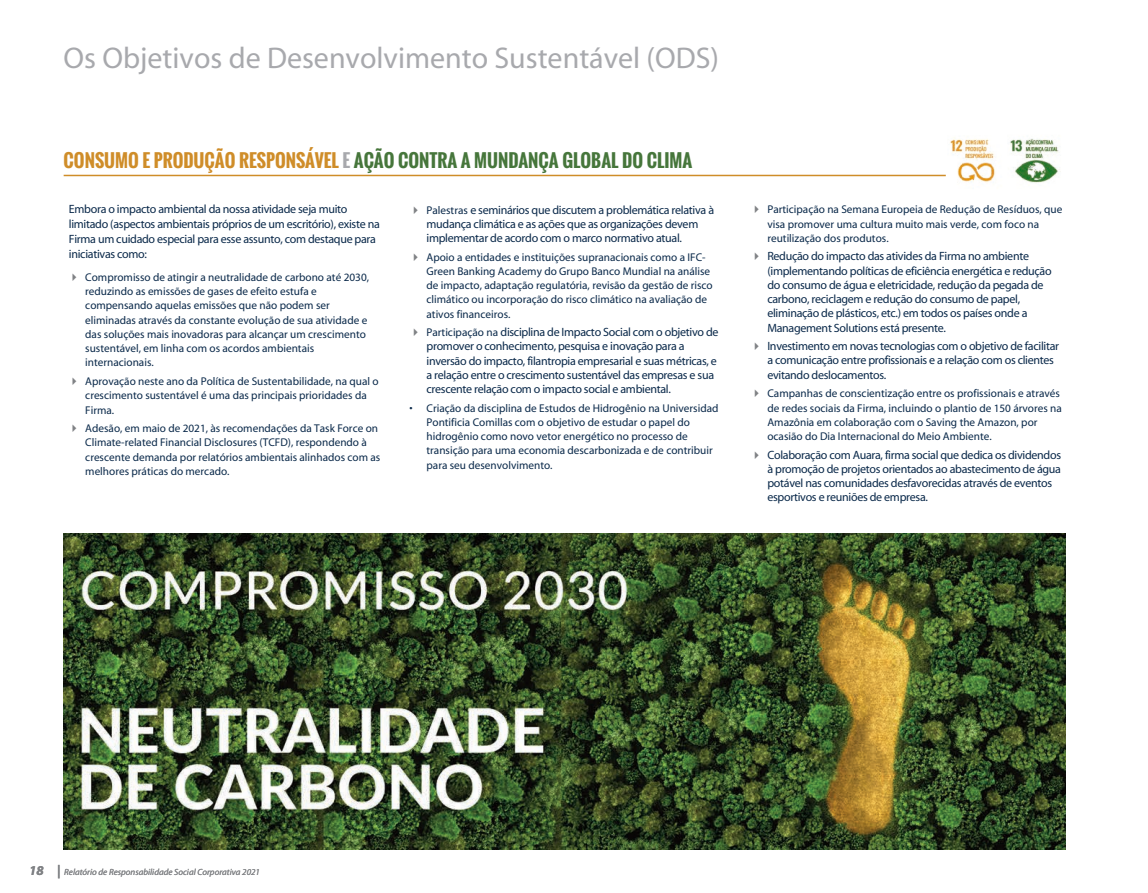
<style>
.page{position:relative;width:1148px;height:893px;background:#fff}
.page>*{position:absolute;margin:0;border:0;box-sizing:border-box;transform-origin:0 0}
.t1{font:30px "Myriad";color:#a8a9ad}
.t2{font:700 18px "Oswald";color:#46763b}
.t3{font:12px/14.2px "Myriad";letter-spacing:-.025em;color:#0a294a}
.t4{font:11.25px/14.2px "Myriad";color:#0a294a}
.t5{font:italic 9px "Myriad";color:#808285}
.s1{color:#cf8d29}
.s2{color:#a8a9ad}
.s3{color:#808285}
.s4{font-size:11.25px}
.s5{font-weight:700;font-size:13.5px}
</style>
<div class="page">
<img style="left:64px;top:533px;width:1002px;height:316px">
<img style="left:1010px;top:139px;width:51px;height:44px">
<img style="left:950px;top:139px;width:46px;height:44px">
<hr style="left:64px;top:175px;width:882px;height:1px;background:#cf8d29">
<h1 class="t1" style="left:64px;top:43px;width:657px">Os Objetivos de Desenvolvimento Sustentável (ODS)</h1>
<h2 class="t2" style="left:64px;top:151px;width:630px"><span class="s1">CONSUMO E PRODUÇÃO RESPONSÁVEL</span> <span class="s2">E</span> AÇÃO CONTRA A MUNDANÇA GLOBAL DO CLIMA</h2>
<p class="t3" style="left:69px;top:202px;width:312px;line-height:15px">Embora o impacto ambiental da nossa atividade seja muito limitado (aspectos ambientais próprios de um escritório), existe na Firma um cuidado especial para esse assunto, com destaque para iniciativas como:</p>
<p class="t4" style="left:85px;top:270px;width:285px;text-indent:-17px"><span class="s3">✔</span> Compromisso de atingir a neutralidade de carbono até 2030, reduzindo as emissões de gases de efeito estufa e compensando aquelas emissões que não podem ser eliminadas através da constante evolução de sua atividade e das soluções mais inovadoras para alcançar um crescimento sustentável, em linha com os acordos ambientais internacionais.</p>
<p class="t4" style="left:85px;top:374px;width:295px;text-indent:-17px"><span class="s3">✔</span> Aprovação neste ano da Política de Sustentabilidade, na qual o crescimento sustentável é uma das principais prioridades da<br>Firma.</p>
<p class="t4" style="left:85px;top:421px;width:297px;text-indent:-17px"><span class="s3">✔</span> Adesão, em maio de 2021, às recomendações da Task Force on Climate-related Financial Disclosures (TCFD), respondendo à crescente demanda por relatórios ambientais alinhados com as melhores práticas do mercado.</p>
<p class="t3" style="left:426px;top:203px;width:289px;text-indent:-17px"><span class="s3">✔</span> <span class="s4">Palestras</span> e seminários que discutem a problemática relativa à mudança climática e as ações que as organizações devem implementar de acordo com o marco normativo atual.</p>
<p class="t4" style="left:426px;top:250px;width:288px;text-indent:-17px"><span class="s3">✔</span> Apoio a entidades e instituições supranacionais como a IFC-Green Banking Academy do Grupo Banco Mundial na análise de impacto, adaptação regulatória, revisão da gestão de risco climático ou incorporação do risco climático na avaliação de ativos financeiros.</p>
<p class="t3" style="left:426px;top:325px;width:294px;text-indent:-17px"><span class="s3">✔</span> <span class="s4">Participação na</span> disciplina de Impacto Social com o objetivo de promover o conhecimento, pesquisa e inovação para a inversão do impacto, filantropia empresarial e suas métricas, e a relação entre o crescimento sustentável das empresas e sua crescente relação com o impacto social e ambiental.</p>
<p class="t4" style="left:426px;top:401px;width:293px;text-indent:-17px">• Criação da disciplina de Estudos de Hidrogênio na Universidad Pontificia Comillas com o objetivo de estudar o papel do hidrogênio como novo vetor energético no processo de transição para uma economia descarbonizada e de contribuir para seu desenvolvimento.</p>
<p class="t4" style="left:767px;top:203px;width:296px;text-indent:-17px"><span class="s3">✔</span> Participação na Semana Europeia de Redução de Resíduos, que visa promover uma cultura muito mais verde, com foco na reutilização dos produtos.</p>
<p class="t3" style="left:767px;top:250px;width:286px;text-indent:-17px"><span class="s3">✔</span> Redução do impacto das ativides da Firma no ambiente (implementando políticas de eficiência energética e redução do consumo de água e eletricidade, redução da pegada de carbono, reciclagem e redução do consumo de papel, eliminação de plásticos, etc.) em todos os países onde a Management Solutions está presente.</p>
<p class="t3" style="left:767px;top:339px;width:293px;text-indent:-17px"><span class="s3">✔</span> Investimento em novas tecnologias com o objetivo de facilitar a comunicação entre profissionais e a relação com os clientes evitando deslocamentos.</p>
<p class="t4" style="left:767px;top:387px;width:296px;text-indent:-17px"><span class="s3">✔</span> Campanhas de conscientização entre os profissionais e através de redes sociais da Firma, incluindo o plantio de 150 árvores na Amazônia em colaboração com o Saving the Amazon, por ocasião do Dia Internacional do Meio Ambiente.</p>
<p class="t3" style="left:767px;top:448px;width:295px;text-indent:-17px"><span class="s3">✔</span> Colaboração com Auara, firma social que dedica os dividendos à promoção de projetos orientados ao abastecimento de água potável nas comunidades desfavorecidas através de eventos esportivos e reuniões de empresa.</p>
<p class="t5" style="left:29px;top:868px;width:232px"><span class="s5">18 |</span> Relatório de Responsabilidade Social Corporativa 2021</p>
</div>
